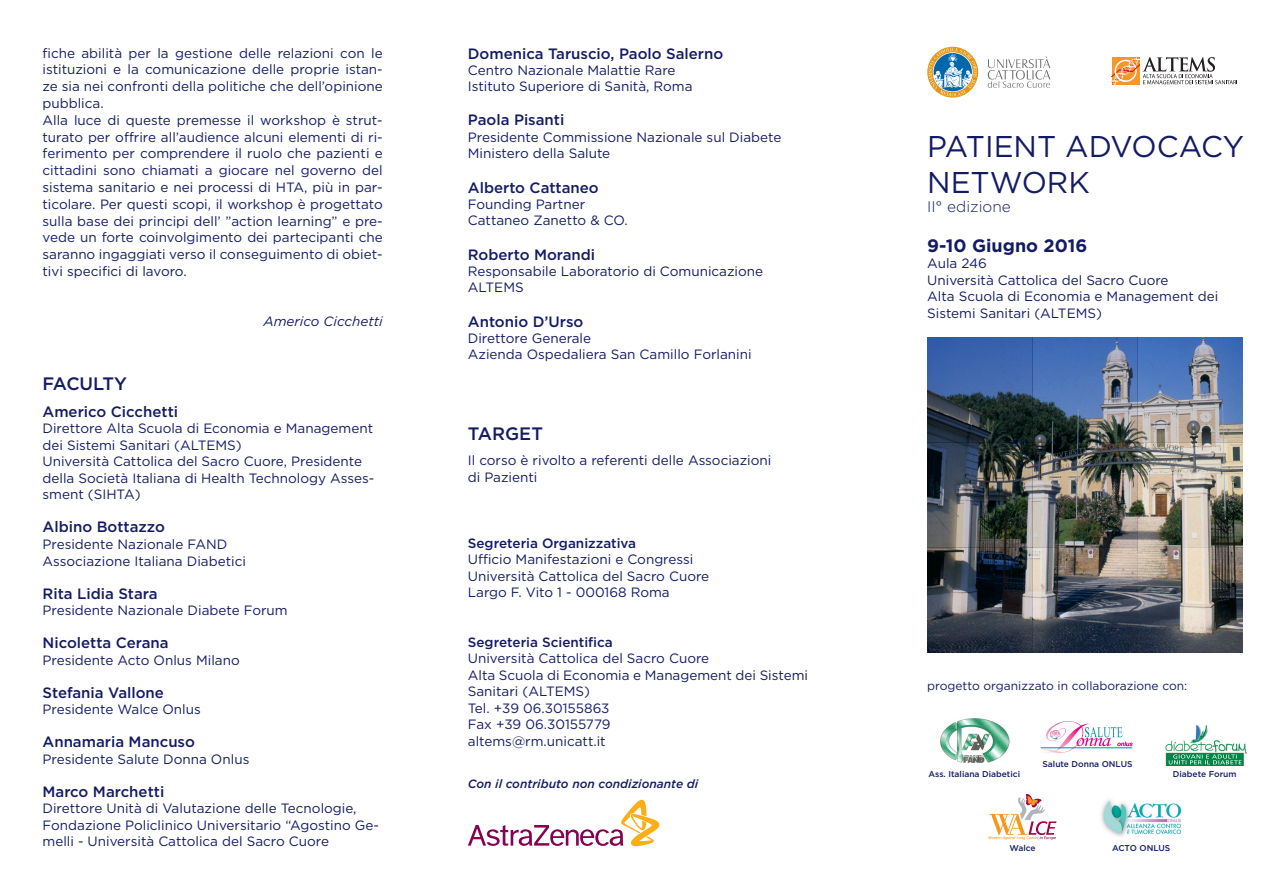
<style>
.page{position:relative;width:1276px;height:893px;background:#fff}
.page>*{position:absolute;margin:0;border:0;box-sizing:border-box;transform-origin:0 0}
.Sottotitolo{font:30px "Gotham";color:#141b64}
.t1{font:700 18px "Gotham";color:#141b64}
.t2{font:500 18px "Gotham";letter-spacing:-.02em;color:#141b64}
.t3{font:500 18px "Gotham";color:#141b64}
.t4{font:300 15.45px "Gotham";color:#141b64}
.Sottotitolo-2{font:500 15px "Gotham";color:#141b64}
.Sottotitolo-3{font:13.5px/16.8px "Gotham";color:#141b64}
.t5{font:500 13.5px "Gotham";color:#141b64}
.Sottotitolo-4{font:italic 13.5px "Gotham";color:#141b64}
.t6{font:12px "Gotham";color:#141b64}
.t7{font:italic 500 12px "Gotham";color:#141b64}
.t8{font:500 8.4px "Gotham";color:#141b64}
</style>
<div class="page">
<svg style="left:927px;top:337px;width:105px;height:105px;background:#304c75"></svg>
<img style="left:927px;top:442px;width:105px;height:105px">
<svg style="left:927px;top:547px;width:105px;height:105px;background:#373d46"></svg>
<img style="left:1032px;top:337px;width:105px;height:105px">
<img style="left:1032px;top:442px;width:105px;height:105px">
<img style="left:1032px;top:547px;width:105px;height:105px">
<img style="left:1137px;top:337px;width:105px;height:105px">
<img style="left:1137px;top:442px;width:105px;height:105px">
<img style="left:1137px;top:547px;width:105px;height:105px">
<svg style="left:1112px;top:57px;width:125px;height:28px"></svg>
<svg style="left:927px;top:47px;width:51px;height:51px"></svg>
<svg style="left:987px;top:56px;width:63px;height:32px"></svg>
<svg style="left:468px;top:800px;width:191px;height:46px"></svg>
<img style="left:940px;top:718px;width:70px;height:45px">
<svg style="left:1040px;top:721px;width:92px;height:32px"></svg>
<img style="left:1165px;top:725px;width:81px;height:41px">
<svg style="left:1168px;top:754px;width:73px;height:10px"></svg>
<img style="left:1101px;top:800px;width:81px;height:37px">
<svg style="left:988px;top:794px;width:68px;height:46px"></svg>
<p class="Sottotitolo-3" style="left:43px;top:44px;width:342px;text-align:justify">fiche abilità per la gestione delle relazioni con le istituzioni e la comunicazione delle proprie istan&shy;ze sia nei confronti della politiche che dell’opinione pubblica.</p>
<p class="Sottotitolo-3" style="left:43px;top:111px;width:342px;text-align:justify">Alla luce di queste premesse il workshop è strut&shy;turato per offrire all’audience alcuni elementi di ri&shy;ferimento per comprendere il ruolo che pazienti e cittadini sono chiamati a giocare nel governo del sistema sanitario e nei processi di HTA, più in par&shy;ticolare. Per questi scopi, il workshop è progettato sulla base dei principi dell’ ”action learning” e pre&shy;vede un forte coinvolgimento dei partecipanti che saranno ingaggiati verso il conseguimento di obiet&shy;tivi specifici di lavoro.</p>
<p class="Sottotitolo-4" style="left:263px;top:313px;width:121px">Americo Cicchetti</p>
<p class="t2" style="left:43px;top:372px;width:86px">FACULTY</p>
<p class="Sottotitolo-2" style="left:43px;top:402px;width:137px">Americo Cicchetti</p>
<p class="Sottotitolo-3" style="left:43px;top:420px;width:332px">Direttore Alta Scuola di Economia e Management dei Sistemi Sanitari (ALTEMS)</p>
<p class="Sottotitolo-3" style="left:43px;top:453px;width:333px">Università Cattolica del Sacro Cuore, Presidente della Società Italiana di Health Technology Asses&shy;sment (SIHTA)</p>
<p class="Sottotitolo-2" style="left:43px;top:517px;width:124px">Albino Bottazzo</p>
<p class="Sottotitolo-3" style="left:43px;top:535px;width:186px">Presidente Nazionale FAND</p>
<p class="Sottotitolo-3" style="left:43px;top:552px;width:205px">Associazione Italiana Diabetici</p>
<p class="Sottotitolo-2" style="left:43px;top:584px;width:116px">Rita Lidia Stara</p>
<p class="Sottotitolo-3" style="left:43px;top:602px;width:247px">Presidente Nazionale Diabete Forum</p>
<p class="Sottotitolo-2" style="left:43px;top:633px;width:128px">Nicoletta Cerana</p>
<p class="Sottotitolo-3" style="left:43px;top:651px;width:199px">Presidente Acto Onlus Milano</p>
<p class="Sottotitolo-2" style="left:43px;top:683px;width:123px">Stefania Vallone</p>
<p class="Sottotitolo-3" style="left:43px;top:701px;width:160px">Presidente Walce Onlus</p>
<p class="Sottotitolo-2" style="left:43px;top:732px;width:154px">Annamaria Mancuso</p>
<p class="Sottotitolo-3" style="left:43px;top:750px;width:208px">Presidente Salute Donna Onlus</p>
<p class="Sottotitolo-2" style="left:43px;top:782px;width:123px">Marco Marchetti</p>
<p class="Sottotitolo-3" style="left:43px;top:800px;width:338px">Direttore Unità di Valutazione delle Tecnologie,<br>Fondazione Policlinico Universitario “Agostino Ge&shy;melli - Università Cattolica del Sacro Cuore</p>
<p class="Sottotitolo-2" style="left:468px;top:44px;width:257px">Domenica Taruscio, Paolo Salerno</p>
<p class="Sottotitolo-3" style="left:468px;top:62px;width:209px">Centro Nazionale Malattie Rare</p>
<p class="Sottotitolo-3" style="left:468px;top:78px;width:226px">Istituto Superiore di Sanità, Roma</p>
<p class="Sottotitolo-2" style="left:468px;top:110px;width:98px">Paola Pisanti</p>
<p class="Sottotitolo-3" style="left:468px;top:128px;width:315px">Presidente Commissione Nazionale sul Diabete</p>
<p class="Sottotitolo-3" style="left:468px;top:145px;width:144px">Ministero della Salute</p>
<p class="Sottotitolo-2" style="left:468px;top:177px;width:132px">Alberto Cattaneo</p>
<p class="Sottotitolo-3" style="left:468px;top:195px;width:119px">Founding Partner</p>
<p class="Sottotitolo-3" style="left:468px;top:212px;width:161px">Cattaneo Zanetto &amp; CO.</p>
<p class="Sottotitolo-2" style="left:468px;top:245px;width:129px">Roberto Morandi</p>
<p class="Sottotitolo-3" style="left:468px;top:263px;width:297px;line-height:16.2px">Responsabile Laboratorio di Comunicazione<br>ALTEMS</p>
<p class="Sottotitolo-2" style="left:468px;top:312px;width:117px">Antonio D’Urso</p>
<p class="Sottotitolo-3" style="left:468px;top:329px;width:125px">Direttore Generale</p>
<p class="Sottotitolo-3" style="left:468px;top:346px;width:285px">Azienda Ospedaliera San Camillo Forlanini</p>
<p class="t3" style="left:468px;top:422px;width:77px">TARGET</p>
<p class="Sottotitolo-3" style="left:468px;top:452px;width:305px">Il corso è rivolto a referenti delle Associazioni di Pazienti</p>
<p class="t5" style="left:468px;top:534px;width:170px">Segreteria Organizzativa</p>
<p class="Sottotitolo-3" style="left:468px;top:551px;width:227px">Ufficio Manifestazioni e Congressi</p>
<p class="Sottotitolo-3" style="left:468px;top:567px;width:243px">Università Cattolica del Sacro Cuore</p>
<p class="Sottotitolo-3" style="left:468px;top:584px;width:203px">Largo F. Vito 1 - 000168 Roma</p>
<p class="t5" style="left:468px;top:633px;width:146px">Segreteria Scientifica</p>
<p class="Sottotitolo-3" style="left:468px;top:650px;width:243px">Università Cattolica del Sacro Cuore</p>
<p class="Sottotitolo-3" style="left:468px;top:666px;width:342px">Alta Scuola di Economia e Management dei Sistemi<br>Sanitari (ALTEMS)</p>
<p class="Sottotitolo-3" style="left:468px;top:699px;width:143px">Tel. +39 06.30155863</p>
<p class="Sottotitolo-3" style="left:468px;top:716px;width:144px">Fax +39 06.30155779</p>
<p class="Sottotitolo-3" style="left:468px;top:732px;width:139px">altems@rm.unicatt.it</p>
<p class="t7" style="left:468px;top:776px;width:232px">Con il contributo non condizionante di</p>
<p class="Sottotitolo" style="left:927px;top:127px;width:318px">PATIENT ADVOCACY</p>
<p class="Sottotitolo" style="left:927px;top:163px;width:164px">NETWORK</p>
<p class="t4" style="left:927px;top:196px;width:85px">II° edizione</p>
<p class="t1" style="left:927px;top:233px;width:162px">9-10 Giugno 2016</p>
<p class="Sottotitolo-3" style="left:927px;top:255px;width:61px">Aula 246</p>
<p class="Sottotitolo-3" style="left:927px;top:271px;width:243px">Università Cattolica del Sacro Cuore</p>
<p class="Sottotitolo-3" style="left:927px;top:288px;width:293px">Alta Scuola di Economia e Management dei<br>Sistemi Sanitari (ALTEMS)</p>
<p class="t6" style="left:927px;top:678px;width:261px">progetto organizzato in collaborazione con:</p>
<p class="t8" style="left:928px;top:768px;width:93px">Ass. Italiana Diabetici</p>
<p class="t8" style="left:1042px;top:758px;width:91px">Salute Donna ONLUS</p>
<p class="t8" style="left:1173px;top:768px;width:65px">Diabete Forum</p>
<p class="t8" style="left:1009px;top:842px;width:28px">Walce</p>
<p class="t8" style="left:1112px;top:842px;width:60px">ACTO ONLUS</p>
</div>
